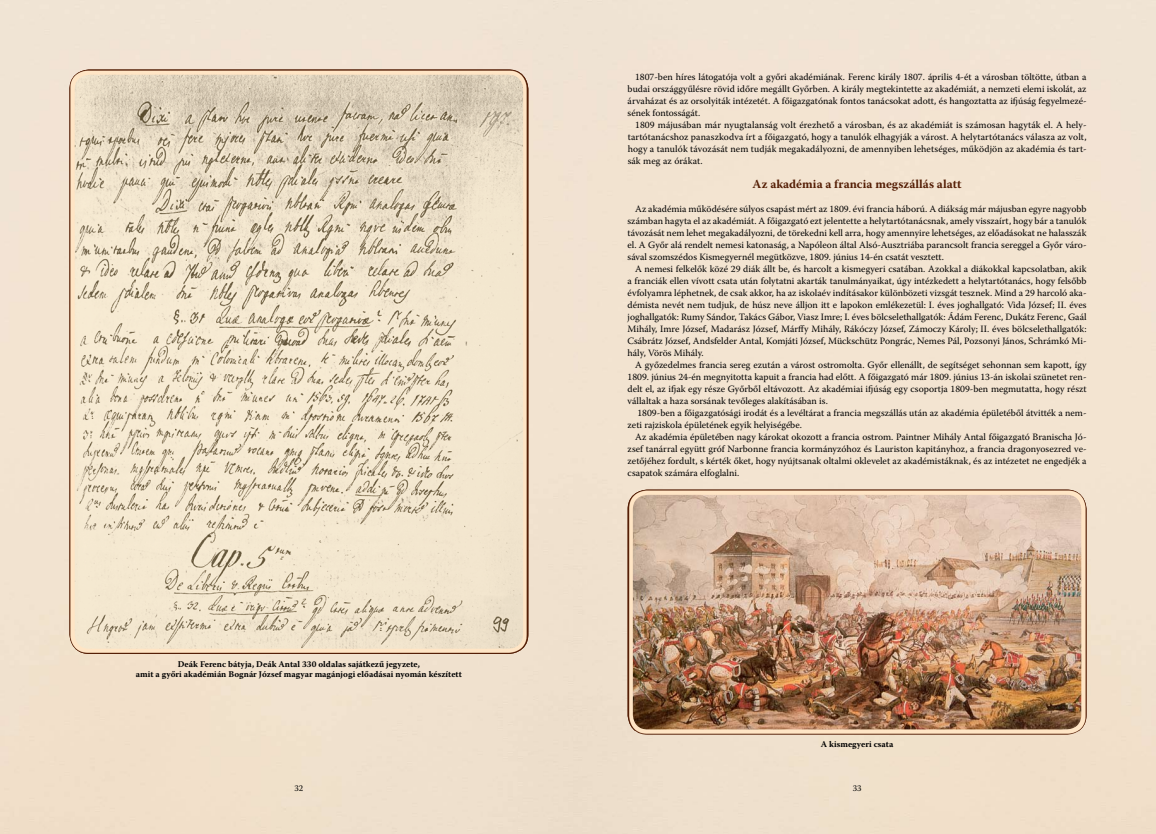
<style>
.page{position:relative;width:1156px;height:834px;background:#fff}
.page>*{position:absolute;margin:0;border:0;box-sizing:border-box;transform-origin:0 0}
.t1{font:700 12.25px "Warnock Pro";letter-spacing:.005em;color:#551f06}
.t2{font:9.62px/12px "Warnock Pro";color:#000;text-align:justify}
.t3{font:700 8.75px/10.5px "Warnock Pro";color:#000;text-align:center}
.t4{font:8.75px "Warnock Pro";color:#000}
</style>
<div class="page">
<div style="left:0;top:0;width:1156px;height:833px;background:#f2e3d1"></div>
<svg style="left:69px;top:68px;width:461px;height:586px;background:#e4d6be"></svg>
<img style="left:627px;top:488px;width:461px;height:246px">
<p class="t3" style="left:136px;top:658px;width:327px">Deák Ferenc bátyja, Deák Antal 330 oldalas sajátkezű jegyzete,<br>amit a győri akadémián Bognár József magyar magánjogi előadásai nyomán készített</p>
<p class="t2" style="left:628px;top:70px;width:460px;text-indent:7px">1807-ben híres látogatója volt a győri akadémiának. Ferenc király 1807. április 4-ét a városban töltötte, útban a budai országgyűlésre rövid időre megállt Győrben. A király megtekintette az akadémiát, a nemzeti elemi iskolát, az árvaházat és az orsolyiták intézetét. A főigazgatónak fontos tanácsokat adott, és hangoztatta az ifúság fegyelmezé&shy;sének fontosságát.</p>
<p class="t2" style="left:628px;top:118px;width:460px;text-indent:7px">1809 májusában már nyugtalanság volt érezhető a városban, és az akadémiát is számosan hagyták el. A hely&shy;tartótanácshoz panaszkodva írt a főigazgató, hogy a tanulók elhagyják a várost. A helytartótanács válasza az volt, hogy a tanulók távozását nem tudják megakadályozni, de amennyiben lehetséges, működjön az akadémia és tart&shy;sák meg az órákat.</p>
<p class="t1" style="left:753px;top:176px;width:210px">Az akadémia a francia megszállás alatt</p>
<p class="t2" style="left:627px;top:202px;width:460px;text-indent:7px">Az akadémia működésére súlyos csapást mért az 1809. évi francia háború. A diákság már májusban egyre nagyobb számban hagyta el az akadémiát. A főigazgató ezt jelentette a helytartótanácsnak, amely visszaírt, hogy bár a tanulók távozását nem lehet megakadályozni, de törekedni kell arra, hogy amennyire lehetséges, az előadásokat ne halasszák el. A Győr alá rendelt nemesi katonaság, a Napóleon által Alsó-Ausztriába parancsolt francia sereggel a Győr váro&shy;sával szomszédos Kismegyernél megütközve, 1809. június 14-én csatát vesztett.</p>
<p class="t2" style="left:628px;top:262px;width:460px;text-indent:7px">A nemesi felkelők közé 29 diák állt be, és harcolt a kismegyeri csatában. Azokkal a diákokkal kapcsolatban, akik a franciák ellen vívott csata után folytatni akarták tanulmányaikat, úgy intézkedett a helytartótanács, hogy felsőbb évfolyamra léphetnek, de csak akkor, ha az iskolaév indításakor különbözeti vizsgát tesznek. Mind a 29 harcoló aka&shy;démista nevét nem tudjuk, de húsz neve álljon itt e lapokon emlékezetül: I. éves joghallgató: Vida József; II. éves joghallgatók: Rumy Sándor, Takács Gábor, Viasz Imre; I. éves bölcselethallgatók: Ádám Ferenc, Dukátz Ferenc, Gaál Mihály, Imre József, Madarász József, Márffy Mihály, Rákóczy József, Zámoczy Károly; II. éves bölcselethallgatók:<br>Csábrátz József, Andsfelder Antal, Komjáti József, Mückschütz Pongrác, Nemes Pál, Pozsonyi János, Schrámkó Mi&shy;hály, Vörös Mihály.</p>
<p class="t2" style="left:628px;top:358px;width:460px;text-indent:7px">A győzedelmes francia sereg ezután a várost ostromolta. Győr ellenállt, de segítséget sehonnan sem kapott, így 1809. június 24-én megnyitotta kapuit a francia had előtt. A főigazgató már 1809. június 13-án iskolai szünetet ren&shy;delt el, az ifak egy része Győrből eltávozott. Az akadémiai ifúság egy csoportja 1809-ben megmutatta, hogy részt vállaltak a haza sorsának tevőleges alakításában is.</p>
<p class="t2" style="left:628px;top:406px;width:460px;text-indent:10px">1809-ben a főigazgatósági irodát és a levéltárat a francia megszállás után az akadémia épületéből átvitték a nem&shy;zeti rajziskola épületének egyik helyiségébe.</p>
<p class="t2" style="left:628px;top:430px;width:460px;text-indent:7px">Az akadémia épületében nagy károkat okozott a francia ostrom. Paintner Mihály Antal főigazgató Branischa Jó&shy;zsef tanárral együtt gróf Narbonne francia kormányzóhoz és Lauriston kapitányhoz, a francia dragonyosezred ve&shy;zetőjéhez fordult, s kérték őket, hogy nyújtsanak oltalmi oklevelet az akadémistáknak, és az intézetet ne engedjék a csapatok számára elfoglalni.</p>
<p class="t3" style="left:821px;top:739px;width:74px">A kismegyeri csata</p>
<p class="t4" style="left:294px;top:782px;width:10px">32</p>
<p class="t4" style="left:853px;top:782px;width:10px">33</p>
</div>
